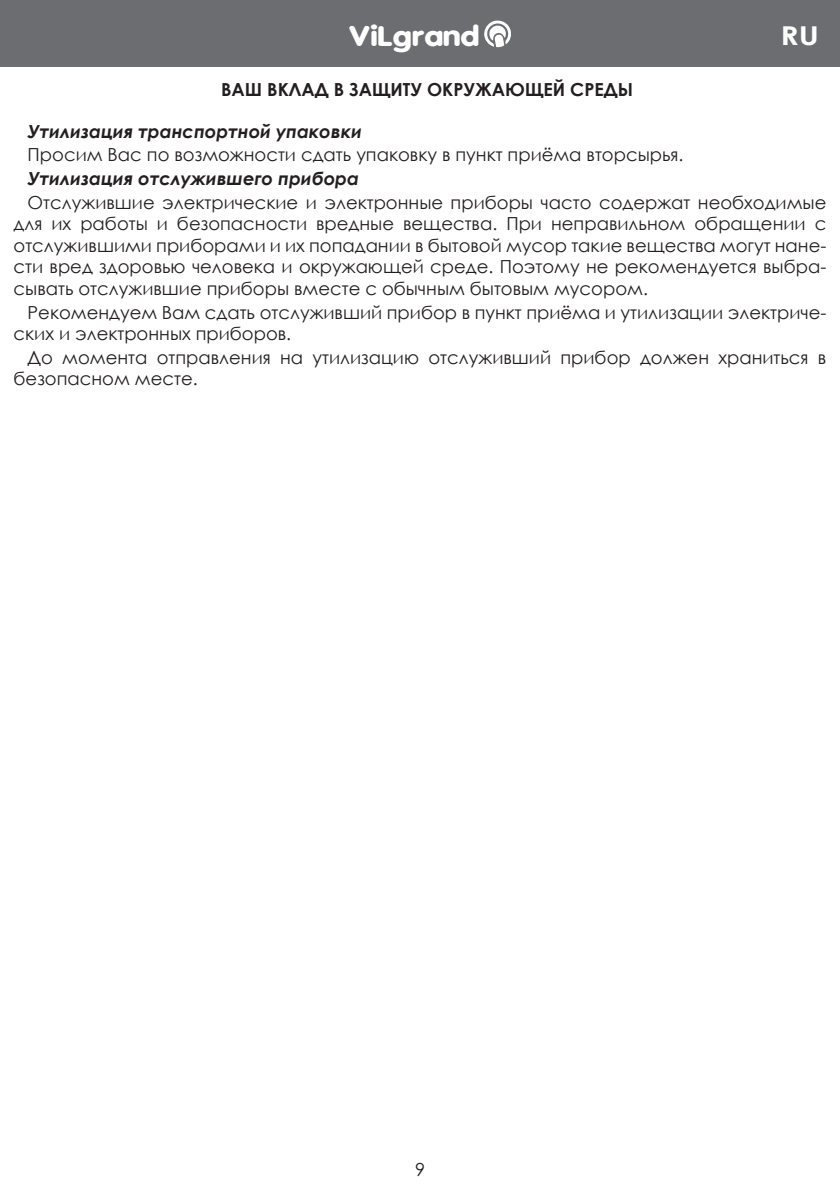
<style>
.page{position:relative;width:840px;height:1191px;background:#fff}
.page>*{position:absolute;margin:0;border:0;box-sizing:border-box;transform-origin:0 0}
.t1{font:700 27px "VAG World";color:#fff;scale:1.21 1}
.t2{font:700 26px "Century Gothic";color:#fff;scale:1.21 1}
.t3{font:18px/21.6px "Century Gothic";color:#231f20}
.t4{font:italic 700 18px "Century Gothic";color:#231f20}
.t5{font:700 18px "Century Gothic";color:#231f20}
</style>
<div class="page">
<div style="left:0;top:0;width:839px;height:67px;background:#6c6d70"></div>
<svg style="left:484px;top:20px;width:27px;height:27px"></svg>
<h1 class="t1" style="left:349px;top:20px;width:109px">ViLgrand</h1>
<h2 class="t2" style="left:780px;top:16px;width:33px">RU</h2>
<p class="t5" style="left:221px;top:76px;width:413px">ВАШ ВКЛАД В ЗАЩИТУ ОКРУЖАЮЩЕЙ СРЕДЫ</p>
<p class="t4" style="left:28px;top:117px;width:335px">Утилизация транспортной упаковки</p>
<p class="t3" style="left:28px;top:144px;width:657px">Просим Вас по возможности сдать упаковку в пункт приёма вторсырья.</p>
<p class="t4" style="left:28px;top:165px;width:333px">Утилизация отслужившего прибора</p>
<p class="t3" style="left:14px;top:191px;width:813px;text-align:justify;text-indent:14px">Отслужившие электрические и электронные приборы часто содержат необходимые для их работы и безопасности вредные вещества. При неправильном обращении с отслужившими приборами и их попадании в бытовой мусор такие вещества могут нане&shy;сти вред здоровью человека и окружающей среде. Поэтому не рекомендуется выбра&shy;сывать отслужившие приборы вместе с обычным бытовым мусором.</p>
<p class="t3" style="left:14px;top:301px;width:813px;text-indent:14px">Рекомендуем Вам сдать отслуживший прибор в пункт приёма и утилизации электриче&shy;ских и электронных приборов.</p>
<p class="t3" style="left:14px;top:346px;width:813px;text-indent:14px">До момента отправления на утилизацию отслуживший прибор должен храниться в безопасном месте.</p>
<p class="t3" style="left:415px;top:1158px;width:11px">9</p>
</div>
